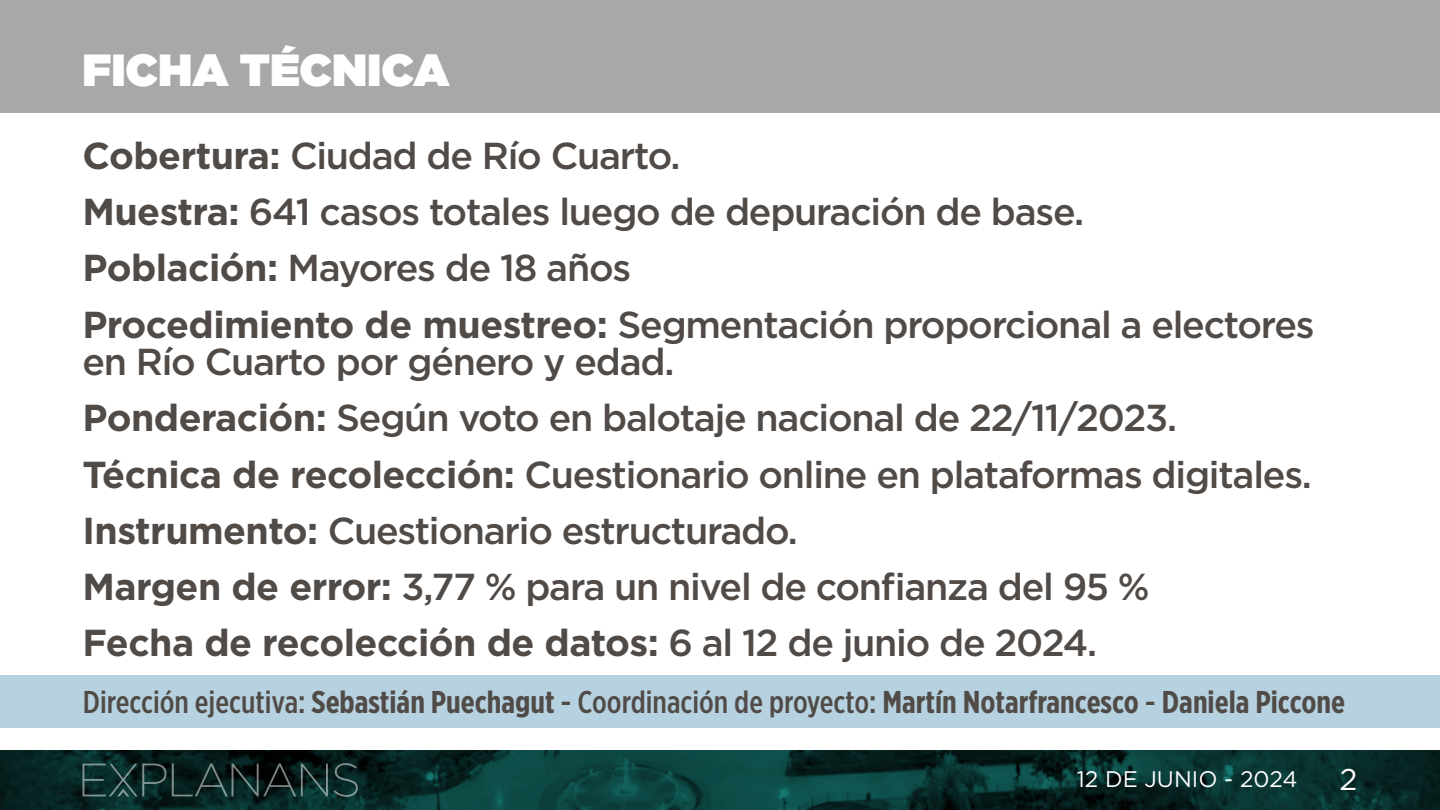
<style>
.page{position:relative;width:1440px;height:810px;background:#fff}
.page>*{position:absolute;margin:0;border:0;box-sizing:border-box;transform-origin:0 0}
.t1{font:900 45px "Gotham";color:#fff}
.t2{font:500 37.5px/56.2px "Gotham";letter-spacing:-.035em;color:#514b48}
.t3{font:700 31.5px "Gotham X Narrow";color:#514b48}
.t4{font:30px "Gotham";color:#fff}
.t5{font:22.5px "Gotham";color:#fff}
.s1{font-weight:700}
.s2{font-weight:500}
</style>
<div class="page">
<img style="left:0;top:750px;width:1440px;height:60px">
<svg style="left:82px;top:763px;width:276px;height:34px;background:#193230"></svg>
<div style="left:0;top:0;width:1440px;height:112px;background:#a8a8a7"></div>
<div style="left:0;top:675px;width:1440px;height:53px;background:#b6d1df"></div>
<p class="t1" style="left:82px;top:38px;width:369px">FICHA TÉCNICA</p>
<p class="t2" style="left:82px;top:127px;width:1234px"><span class="s1">Cobertura:</span> Ciudad de Río Cuarto.<br><span class="s1">Muestra:</span> 641 casos totales luego de depuración de base.<br><span class="s1">Población:</span> Mayores de 18 años<br><span class="s1">Procedimiento de muestreo:</span> Segmentación proporcional a electores</p>
<p class="t2" style="left:82px;top:333px;width:1231px">en Río Cuarto por género y edad.<br><span class="s1">Ponderación:</span> Según voto en balotaje nacional de 22/11/2023.<br><span class="s1">Técnica de recolección:</span> Cuestionario online en plataformas digitales.<br><span class="s1">Instrumento:</span> Cuestionario estructurado.<br><span class="s1">Margen de error:</span> 3,77 % para un nivel de confianza del 95 %<br><span class="s1">Fecha de recolección de datos:</span> 6 al 12 de junio de 2024.</p>
<p class="t3" style="left:83px;top:682px;width:1264px"><span class="s2">Dirección ejecutiva:</span> Sebastián Puechagut <span class="s2">- Coordinación de proyecto:</span> Martín Notarfrancesco <span class="s2">-</span> Daniela Piccone</p>
<p class="t5" style="left:1077px;top:765px;width:222px">12 DE JUNIO - 2024</p>
<p class="t4" style="left:1340px;top:760px;width:19px">2</p>
</div>
